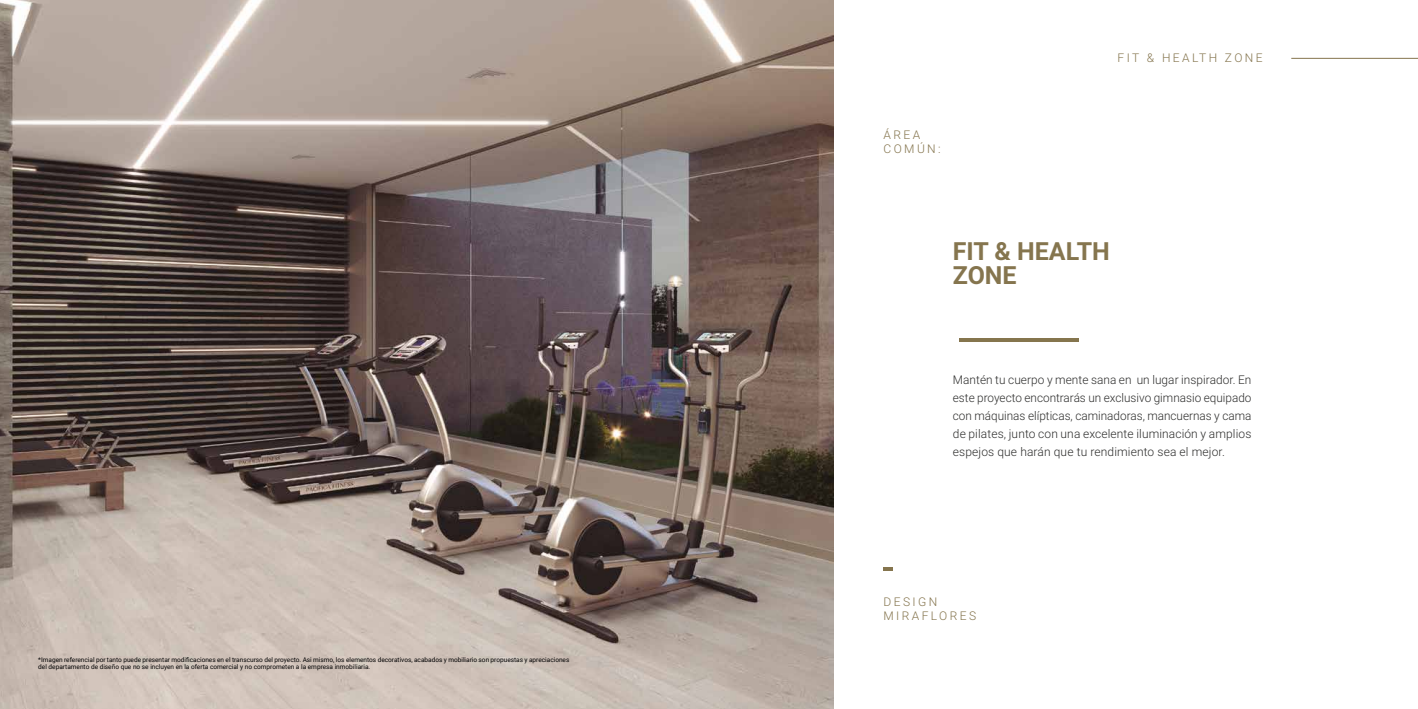
<style>
.page{position:relative;width:1418px;height:709px;background:#fff}
.page>*{position:absolute;margin:0;border:0;box-sizing:border-box;transform-origin:0 0}
.t1{font:700 25px/24px "Roboto";color:#85754e}
.t2{font:300 12px/18px "Roboto";letter-spacing:.01em;color:#2d2d2c;text-align:justify}
.t3{font:300 12px/14.4px "Roboto";letter-spacing:.2em;color:#85754e}
.t4{font:6.5px/7.8px "Roboto";color:#020203}
</style>
<div class="page">
<img style="left:0;top:0;width:833px;height:709px">
<hr style="left:1291px;top:58px;width:126px;height:1px;background:#85754e">
<hr style="left:959px;top:339px;width:119px;height:3px;background:#85754e">
<svg style="left:883px;top:567px;width:10px;height:3px"></svg>
<p class="t4" style="left:38px;top:655px;width:532px">*Imagen referencial por tanto puede presentar modificaciones en el transcurso del proyecto. Asi mismo, los elementos decorativos, acabados y mobiliario son propuestas y apreciaciones del departamento de diseño que no se incluyen en la oferta comercial y no comprometen a la empresa inmobiliaria.</p>
<h2 class="t3" style="left:883px;top:127px;width:59px">ÁREA<br>COMÚN:</h2>
<h2 class="t3" style="left:1117px;top:50px;width:146px">FIT &amp; HEALTH ZONE</h2>
<h1 class="t1" style="left:952px;top:238px;width:158px">FIT &amp; HEALTH<br>ZONE</h1>
<p class="t2" style="left:952px;top:370px;width:300px">Mantén tu cuerpo y mente sana en un lugar inspirador. En este proyecto encontrarás un exclusivo gimnasio equipado con máquinas elípticas, caminadoras, mancuernas y cama de pilates, junto con una excelente iluminación y amplios espejos que harán que tu rendimiento sea el mejor.</p>
<h2 class="t3" style="left:883px;top:594px;width:94px">DESIGN<br>MIRAFLORES</h2>
</div>
